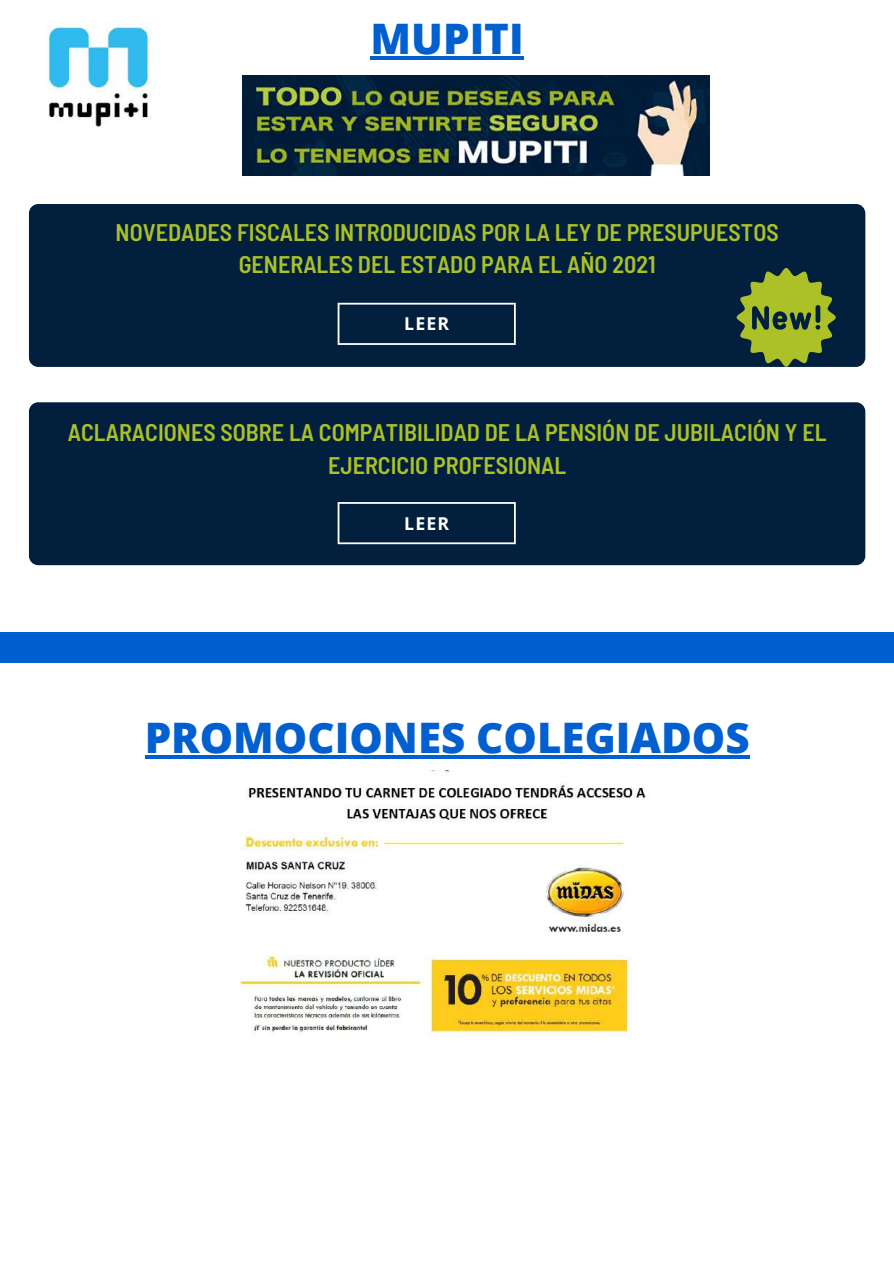
<style>
.page{position:relative;width:894px;height:1264px;background:#fff}
.page>*{position:absolute;margin:0;border:0;box-sizing:border-box;transform-origin:0 0}
.t1{font:800 42px "Open Sans";color:#015fd0}
.t2{font:600 semi-condensed 24px/32.7px "Barlow";color:#abc127;text-align:center}
.t3{font:700 17.7px "Open Sans";letter-spacing:.06em;color:#fff}
</style>
<div class="page">
<div style="left:0;top:632px;width:893px;height:30px;background:#015fd0"></div>
<img style="left:239px;top:770px;width:407px;height:266px">
<img style="left:243px;top:76px;width:466px;height:100px">
<img style="left:47px;top:22px;width:105px;height:105px">
<div style="left:29px;top:402px;width:836px;height:163px;background:#021f3d;border-radius:9px"></div>
<hr style="left:145px;top:755px;width:604px;height:3px;background:#015fd0">
<hr style="left:370px;top:56px;width:153px;height:3px;background:#015fd0">
<svg style="left:337px;top:502px;width:178px;height:42px"></svg>
<div style="left:29px;top:204px;width:836px;height:163px;background:#021f3d;border-radius:9px"></div>
<svg style="left:337px;top:303px;width:178px;height:42px"></svg>
<svg style="left:736px;top:268px;width:99px;height:99px"></svg>
<h1 class="t1" style="left:370px;top:9px;width:155px">MUPITI</h1>
<p class="t2" style="left:116px;top:215px;width:664px">NOVEDADES FISCALES INTRODUCIDAS POR LA LEY DE PRESUPUESTOS<br>GENERALES DEL ESTADO PARA EL AÑO 2021</p>
<p class="t3" style="left:404px;top:311px;width:46px">LEER</p>
<p class="t2" style="left:68px;top:415px;width:760px">ACLARACIONES SOBRE LA COMPATIBILIDAD DE LA PENSIÓN DE JUBILACIÓN Y EL<br>EJERCICIO PROFESIONAL</p>
<p class="t3" style="left:404px;top:511px;width:46px">LEER</p>
<h1 class="t1" style="left:145px;top:707px;width:606px">PROMOCIONES COLEGIADOS</h1>
</div>
